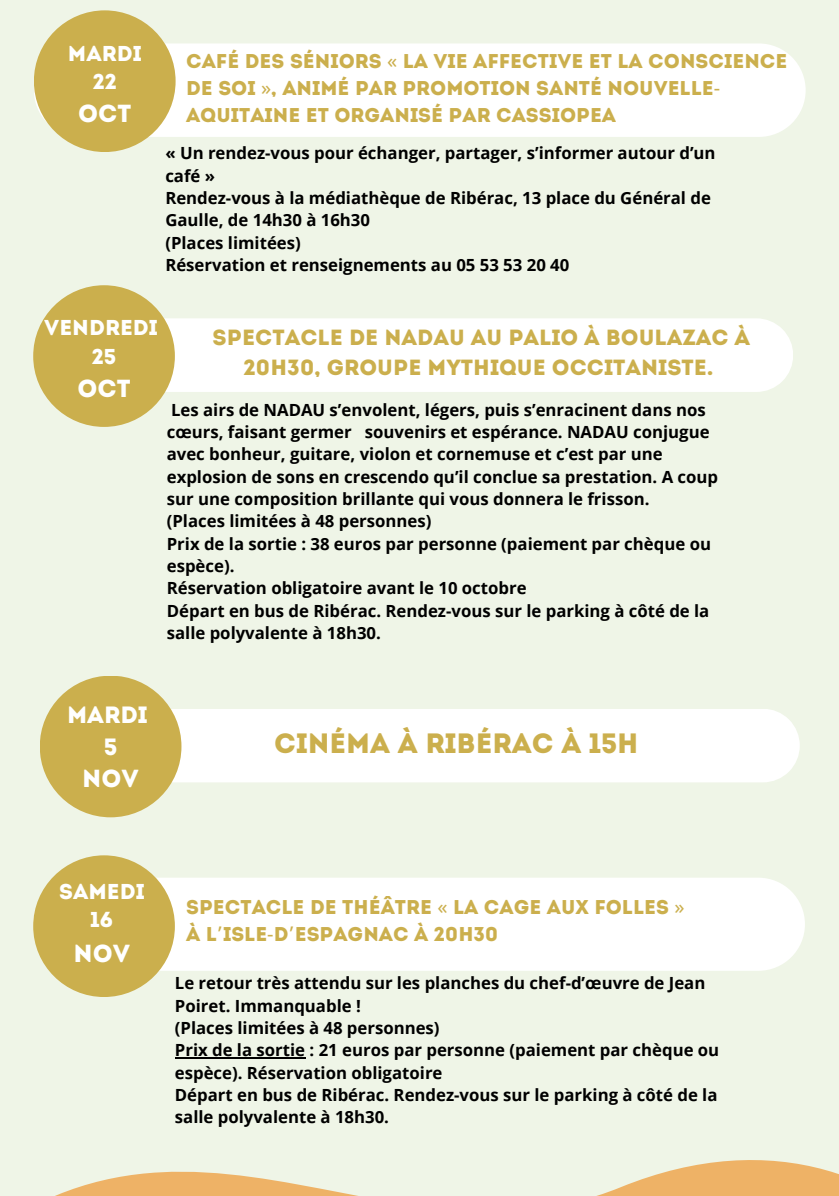
<style>
.page{position:relative;width:839px;height:1196px;background:#fff}
.page>*{position:absolute;margin:0;border:0;box-sizing:border-box;transform-origin:0 0}
.t1{font:28px "Intro";color:#cbaf4d}
.t2{font:24.6px "Intro";color:#fff}
.t3{font:23.6px/31.6px "Intro";color:#fff;text-align:center}
.t4{font:22px/30px "Intro";color:#cbaf4d;text-align:center}
.t5{font:21.6px/28.8px "Intro";color:#fff;text-align:center}
.t6{font:20px/27px "Intro";color:#cbaf4d}
.t7{font:700 16.8px/22.4px "Open Sans";color:#000}
.s1{font-family:"Noto Sans"}
.s2{font-family:"Noto Sans Gurmukhi"}
</style>
<div class="page">
<div style="left:0;top:0;width:838px;height:1195px;background:#eff5e7"></div>
<svg style="left:33px;top:796px;width:805px;height:399px"></svg>
<div style="left:34px;top:43px;width:771px;height:94px;background:#fff"></div>
<div style="left:34px;top:10px;width:141px;height:142px;background:#cbaf4d;border-radius:50%"></div>
<div style="left:33px;top:318px;width:760px;height:74px;background:#fff"></div>
<div style="left:33px;top:285px;width:142px;height:142px;background:#cbaf4d;border-radius:50%"></div>
<div style="left:40px;top:708px;width:759px;height:74px;background:#fff"></div>
<div style="left:40px;top:675px;width:141px;height:142px;background:#cbaf4d;border-radius:50%"></div>
<div style="left:33px;top:877px;width:771px;height:93px;background:#fff;border-radius:47px"></div>
<div style="left:33px;top:855px;width:142px;height:142px;background:#cbaf4d;border-radius:50%"></div>
<hr style="left:175px;top:1057px;width:130px;height:2px;background:#000">
<p class="t5" style="left:68px;top:41px;width:75px">MARDI<br>22</p>
<h2 class="t2" style="left:78px;top:104px;width:55px">OCT</h2>
<p class="t6" style="left:186px;top:49px;width:603px">CAFÉ DES SÉNIORS <span class="s1">«</span> LA VIE AFFECTIVE ET LA CONSCIENCE<br>DE SOI <span class="s1">»</span>, ANIMÉ PAR PROMOTION SANTÉ NOUVELLE<span class="s1">-<br></span>AQUITAINE ET ORGANISÉ PAR CASSIOPEA</p>
<p class="t7" style="left:165px;top:141px;width:551px">« Un rendez-vous pour échanger, partager, s’informer autour d’un café »<br>Rendez-vous à la médiathèque de Ribérac, 13 place du Général de Gaulle, de 14h30 à 16h30<br>(Places limitées)<br>Réservation et renseignements au 05 53 53 20 40</p>
<p class="t5" style="left:44px;top:315px;width:115px">VENDREDI<br>25</p>
<h2 class="t2" style="left:77px;top:378px;width:55px">OCT</h2>
<h3 class="t4" style="left:213px;top:324px;width:539px">SPECTACLE DE NADAU AU PALIO À BOULAZAC À<br>20H30, GROUPE MYTHIQUE OCCITANISTE.</h3>
<p class="t7" style="left:167px;top:398px;width:553px">Les airs de NADAU s’envolent, légers, puis s’enracinent dans nos cœurs, faisant germer souvenirs et espérance. NADAU conjugue avec bonheur, guitare, violon et cornemuse et c’est par une explosion de sons en crescendo qu’il conclue sa prestation. A coup sur une composition brillante qui vous donnera le frisson.<br>(Places limitées à 48 personnes)<br>Prix de la sortie : 38 euros par personne (paiement par chèque ou espèce).<br>Réservation obligatoire avant le 10 octobre<br>Départ en bus de Ribérac. Rendez-vous sur le parking à côté de la salle polyvalente à 18h30.</p>
<h3 class="t3" style="left:67px;top:701px;width:82px">MARDI<br>5</h3>
<h2 class="t2" style="left:82px;top:769px;width:58px">NOV</h2>
<h1 class="t1" style="left:274px;top:732px;width:366px">CINÉMA À RIBÉRAC À 15H</h1>
<p class="t5" style="left:59px;top:878px;width:87px">SAMEDI<br>16</p>
<h2 class="t2" style="left:74px;top:943px;width:58px">NOV</h2>
<p class="t6" style="left:186px;top:895px;width:500px">SPECTACLE DE THÉÂTRE <span class="s1">«</span> LA CAGE AUX FOLLES <span class="s1">»<br></span>À L<span class="s2">’</span>ISLE<span class="s1">-</span>D<span class="s2">’</span>ESPAGNAC À 20H30</p>
<p class="t7" style="left:175px;top:971px;width:546px">Le retour très attendu sur les planches du chef-d’œuvre de Jean Poiret. Immanquable !<br>(Places limitées à 48 personnes)<br>Prix de la sortie : 21 euros par personne (paiement par chèque ou espèce). Réservation obligatoire<br>Départ en bus de Ribérac. Rendez-vous sur le parking à côté de la salle polyvalente à 18h30.</p>
</div>
